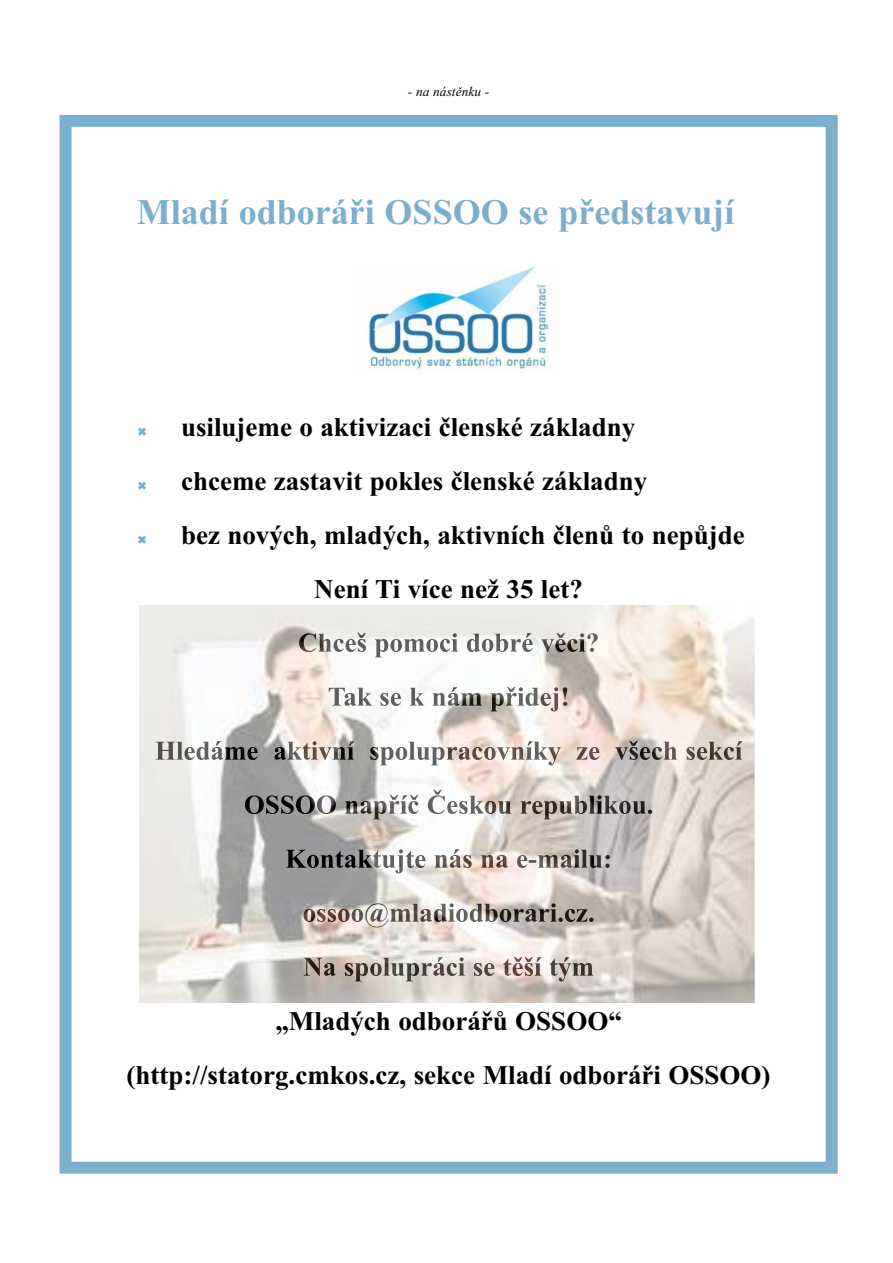
<style>
.page{position:relative;width:893px;height:1263px;background:#fff}
.page>*{position:absolute;margin:0;border:0;box-sizing:border-box;transform-origin:0 0}
.t1{font:700 36px "Times New Roman";color:#7caece}
.t2{font:700 27px/54px "Times New Roman";color:#000;text-align:center}
.t3{font:italic 13.5px "Times New Roman";color:#000}
</style>
<div class="page">
<div style="left:60px;top:115px;width:778px;height:1059px;border:12px solid #7caece"></div>
<img style="left:368px;top:268px;width:182px;height:103px">
<img style="left:139px;top:605px;width:616px;height:398px">
<img style="left:299px;top:633px;width:103px;height:24px">
<img style="left:329px;top:688px;width:117px;height:18px">
<img style="left:155px;top:741px;width:91px;height:19px">
<img style="left:245px;top:795px;width:127px;height:19px">
<img style="left:286px;top:850px;width:95px;height:18px">
<img style="left:304px;top:903px;width:85px;height:24px">
<img style="left:304px;top:958px;width:100px;height:23px">
<p class="t3" style="left:408px;top:83px;width:83px">- na nástěnku -</p>
<h1 class="t1" style="left:137px;top:191px;width:599px">Mladí odboráři OSSOO se představují</h1>
<p class="t2" style="left:181px;top:399px;width:456px">usilujeme o aktivizaci členské základny</p>
<p class="t2" style="left:181px;top:453px;width:468px">chceme zastavit pokles členské základny</p>
<p class="t2" style="left:181px;top:507px;width:565px">bez nových, mladých, aktivních členů to nepůjde</p>
<p class="t2" style="left:314px;top:561px;width:270px">Není Ti více než 35 let?</p>
<p class="t2" style="left:127px;top:993px;width:645px">„Mladých odborářů OSSOO“<br>(http://statorg.cmkos.cz, sekce Mladí odboráři OSSOO)</p>
</div>
